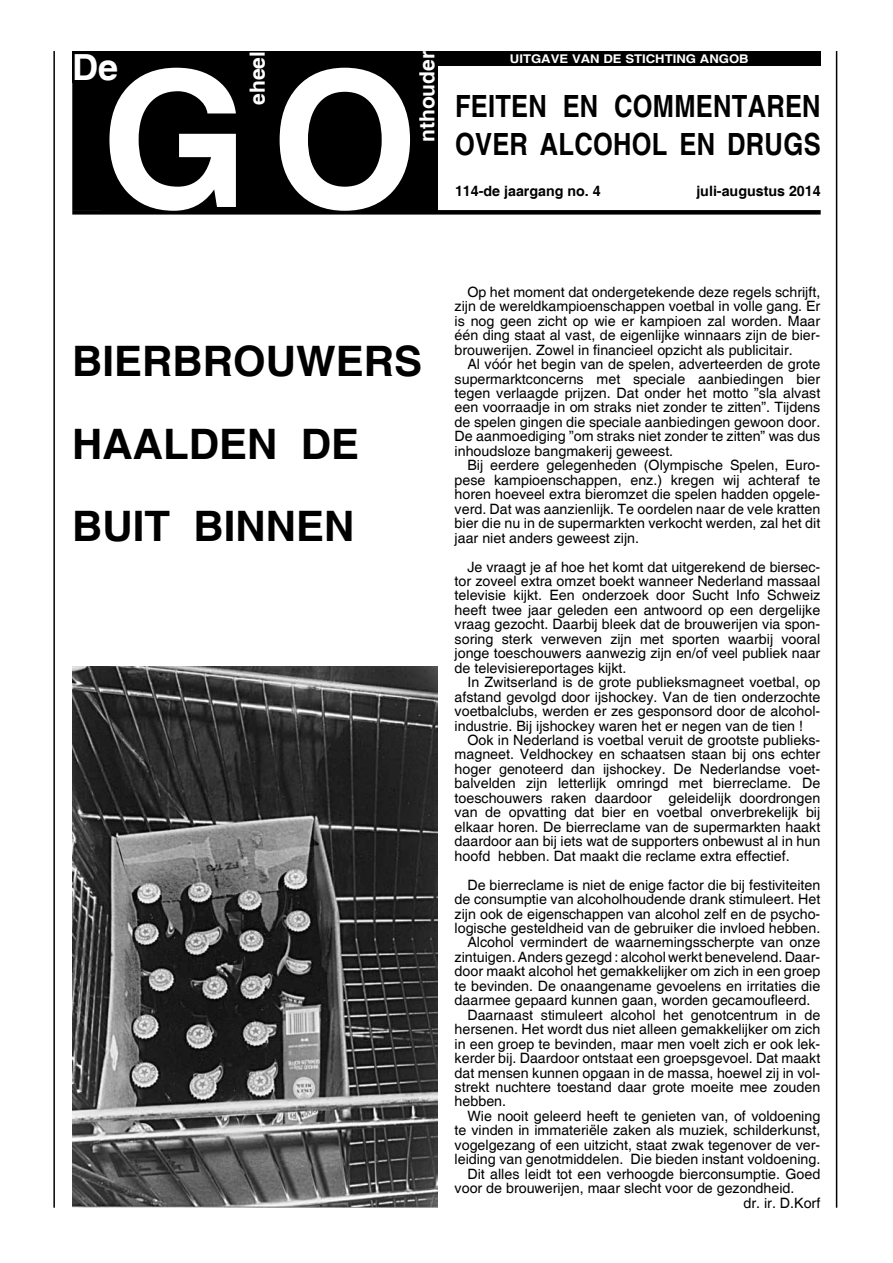
<style>
.page{position:relative;width:893px;height:1263px;background:#fff}
.page>*{position:absolute;margin:0;border:0;box-sizing:border-box;transform-origin:0 0}
.t1{font:700 189px "Helvetica";color:#fff}
.t2{font:700 42px/82.5px "Helvetica";color:#000}
.t3{font:700 36px "Helvetica";color:#fff}
.t4{font:700 30.6px/38.1px "Helvetica";letter-spacing:.01em;color:#000;scale:.83 1}
.t5{font:700 21px "Helvetica";color:#fff}
.t6{font:14.25px/14.4px "Helvetica";color:#000;text-align:justify}
.t7{font:700 14.25px "Helvetica";color:#000}
.t8{font:700 12px "Helvetica";color:#fff;scale:1.1 1}
</style>
<div class="page">
<hr style="left:836px;top:51px;width:1px;height:1157px;background:#000">
<hr style="left:53px;top:51px;width:2px;height:1157px;background:#000">
<div style="left:72px;top:210px;width:749px;height:5px;background:#000"></div>
<div style="left:438px;top:51px;width:383px;height:14px;background:#000"></div>
<div style="left:101px;top:51px;width:154px;height:159px;background:#000"></div>
<div style="left:250px;top:51px;width:22px;height:159px;background:#000"></div>
<div style="left:419px;top:51px;width:19px;height:159px;background:#000"></div>
<div style="left:270px;top:51px;width:149px;height:159px;background:#000"></div>
<div style="left:72px;top:51px;width:46px;height:32px;background:#000"></div>
<div style="left:73px;top:82px;width:27px;height:127px;background:#000"></div>
<div style="left:72px;top:81px;width:29px;height:129px;border:2px solid #000"></div>
<img style="left:72px;top:666px;width:366px;height:542px">
<h3 class="t5" style="left:245px;top:105px;width:55px;rotate:-90deg">eheel</h3>
<h3 class="t5" style="left:414px;top:142px;width:92px;rotate:-90deg">nthouder</h3>
<h3 class="t3" style="left:72px;top:45px;width:48px">De</h3>
<h1 class="t1" style="left:101px;top:25px;width:319px">GO</h1>
<p class="t8" style="left:510px;top:51px;width:219px">UITGAVE VAN DE STICHTING ANGOB</p>
<h3 class="t4" style="left:455px;top:89px;width:442px">FEITEN EN COMMENTAREN<br>OVER ALCOHOL EN DRUGS</h3>
<p class="t7" style="left:455px;top:182px;width:147px">114-de jaargang no. 4</p>
<p class="t7" style="left:696px;top:182px;width:126px">juli-augustus 2014</p>
<h2 class="t2" style="left:72px;top:322px;width:351px">BIERBROUWERS<br>HAALDEN DE<br>BUIT BINNEN</h2>
<p class="t6" style="left:455px;top:285px;width:367px;text-indent:13px">Op het moment dat ondergetekende deze regels schrijft, zijn de wereldkampioenschappen voetbal in volle gang. Er is nog geen zicht op wie er kampioen zal worden. Maar één ding staat al vast, de eigenlijke winnaars zijn de bier&shy;brouwerijen. Zowel in financieel opzicht als publicitair.</p>
<p class="t6" style="left:455px;top:357px;width:367px;text-indent:13px">Al vóór het begin van de spelen, adverteerden de grote supermarktconcerns met speciale aanbiedingen bier tegen verlaagde prijzen. Dat onder het motto ”sla alvast een voorraadje in om straks niet zonder te zitten”. Tijdens de spelen gingen die speciale aanbiedingen gewoon door.<br>De aanmoediging ”om straks niet zonder te zitten” was dus inhoudsloze bangmakerij geweest.</p>
<p class="t6" style="left:455px;top:459px;width:367px;text-indent:13px">Bij eerdere gelegenheden (Olympische Spelen, Euro&shy;pese kampioenschappen, enz.) kregen wij achteraf te horen hoeveel extra bieromzet die spelen hadden opgele&shy;verd. Dat was aanzienlijk. Te oordelen naar de vele kratten bier die nu in de supermarkten verkocht werden, zal het dit jaar niet anders geweest zijn.</p>
<p class="t6" style="left:455px;top:560px;width:367px;text-indent:13px">Je vraagt je af hoe het komt dat uitgerekend de biersec&shy;tor zoveel extra omzet boekt wanneer Nederland massaal televisie kijkt. Een onderzoek door Sucht Info Schweiz heeft twee jaar geleden een antwoord op een dergelijke vraag gezocht. Daarbij bleek dat de brouwerijen via spon&shy;soring sterk verweven zijn met sporten waarbij vooral jonge toeschouwers aanwezig zijn en/of veel publiek naar de televisiereportages kijkt.</p>
<p class="t6" style="left:455px;top:675px;width:367px;text-indent:13px">In Zwitserland is de grote publieksmagneet voetbal, op afstand gevolgd door ijshockey. Van de tien onderzochte voetbalclubs, werden er zes gesponsord door de alcohol&shy;industrie. Bij ijshockey waren het er negen van de tien !</p>
<p class="t6" style="left:455px;top:733px;width:367px;text-indent:13px">Ook in Nederland is voetbal veruit de grootste publieks&shy;magneet. Veldhockey en schaatsen staan bij ons echter hoger genoteerd dan ijshockey. De Nederlandse voet&shy;balvelden zijn letterlijk omringd met bierreclame. De toeschouwers raken daardoor geleidelijk doordrongen van de opvatting dat bier en voetbal onverbrekelijk bij elkaar horen. De bierreclame van de supermarkten haakt daardoor aan bij iets wat de supporters onbewust al in hun hoofd hebben. Dat maakt die reclame extra effectief.</p>
<p class="t6" style="left:467px;top:878px;width:354px">De bierreclame is niet de enige factor die bij festiviteiten</p>
<p class="t6" style="left:455px;top:892px;width:367px">de consumptie van alcoholhoudende drank stimuleert. Het</p>
<p class="t6" style="left:455px;top:907px;width:367px">zijn ook de eigenschappen van alcohol zelf en de psycho-</p>
<p class="t6" style="left:455px;top:921px;width:367px">logische gesteldheid van de gebruiker die invloed hebben.</p>
<p class="t6" style="left:467px;top:936px;width:354px">Alcohol vermindert de waarnemingsscherpte van onze</p>
<p class="t6" style="left:455px;top:950px;width:367px">zintuigen. Anders gezegd : alcohol werkt benevelend. Daar-</p>
<p class="t6" style="left:455px;top:965px;width:367px">door maakt alcohol het gemakkelijker om zich in een groep</p>
<p class="t6" style="left:455px;top:979px;width:367px">te bevinden. De onaangename gevoelens en irritaties die</p>
<p class="t6" style="left:455px;top:993px;width:357px">daarmee gepaard kunnen gaan, worden gecamoufleerd.</p>
<p class="t6" style="left:467px;top:1008px;width:354px">Daarnaast stimuleert alcohol het genotcentrum in de</p>
<p class="t6" style="left:455px;top:1022px;width:367px">hersenen. Het wordt dus niet alleen gemakkelijker om zich</p>
<p class="t6" style="left:455px;top:1037px;width:367px">in een groep te bevinden, maar men voelt zich er ook lek-</p>
<p class="t6" style="left:455px;top:1051px;width:367px">kerder bij. Daardoor ontstaat een groepsgevoel. Dat maakt</p>
<p class="t6" style="left:455px;top:1066px;width:367px">dat mensen kunnen opgaan in de massa, hoewel zij in vol-</p>
<p class="t6" style="left:455px;top:1080px;width:367px">strekt nuchtere toestand daar grote moeite mee zouden</p>
<p class="t6" style="left:455px;top:1095px;width:53px">hebben.</p>
<p class="t6" style="left:467px;top:1109px;width:354px">Wie nooit geleerd heeft te genieten van, of voldoening</p>
<p class="t6" style="left:455px;top:1124px;width:367px">te vinden in immateriële zaken als muziek, schilderkunst,</p>
<p class="t6" style="left:455px;top:1138px;width:367px">vogelgezang of een uitzicht, staat zwak tegenover de ver-</p>
<p class="t6" style="left:455px;top:1152px;width:367px">leiding van genotmiddelen. Die bieden instant voldoening.</p>
<p class="t6" style="left:467px;top:1167px;width:354px">Dit alles leidt tot een verhoogde bierconsumptie. Goed</p>
<p class="t6" style="left:455px;top:1181px;width:341px">voor de brouwerijen, maar slecht voor de gezondheid.</p>
<p class="t6" style="left:743px;top:1196px;width:78px">dr. ir. D.Korf</p>
</div>
